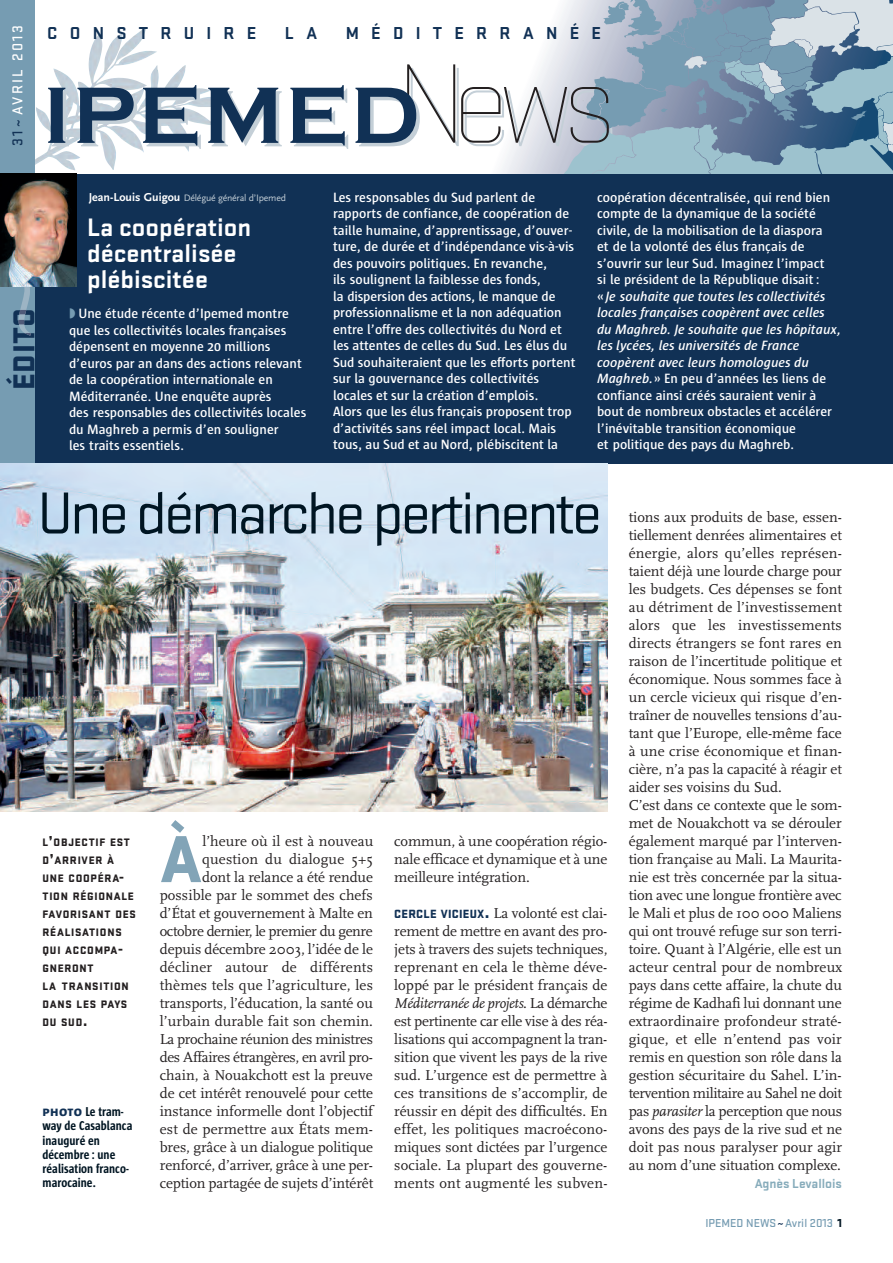
<style>
.page{position:relative;width:893px;height:1263px;background:#fff}
.page>*{position:absolute;margin:0;border:0;box-sizing:border-box;transform-origin:0 0}
.t1{font:900 69px "Stratum No 1";color:#82a4b7}
.t2{font:61.5px "Stratum No 1";letter-spacing:-.05em;color:#001522}
.t3{font:900 31.5px "Stratum No 1";letter-spacing:.02em;color:#113155}
.t4{font:700 26.25px/26px "Stratum No 1";color:#fff}
.t5{font:700 18px "Stratum No 1";letter-spacing:.68em;color:#113155}
.t6{font:15px/18px "Scala";letter-spacing:-.005em;color:#231f20;text-align:justify}
.t7{font:500 15px "Stratum No 1";letter-spacing:.15em;color:#fff}
.t8{font:600 13.8px/16.5px "Sun";color:#fff}
.t9{font:700 13.5px "Stratum No 1";letter-spacing:-.005em;color:#87acbb}
.t10{font:700 13.2px/14.2px "Sun Cd";letter-spacing:.005em;color:#001522}
.t11{font:500 12px "Stratum No 1";color:#769cb2}
.t12{font:900 11.25px/18px "Stratum No 1";letter-spacing:.065em;color:#231f20}
.t13{font:9.75px "Scala Sans";letter-spacing:-.02em;color:#c4cfd7}
.s1{color:#113155}
.s2{font-style:italic}
.s3{font-weight:700;font-size:12px;color:#fff}
.s4{font-family:"Stratum No 1";font-weight:900;font-size:12.3px;color:#113155}
.s5{font-family:"Stratum No 1";font-weight:900;font-size:16.5px;color:#113155}
.s6{font-size:15px}
.s7{font-weight:900;color:#001522}
</style>
<div class="page">
<img style="left:34px;top:33px;width:194px;height:137px">
<svg style="left:48px;top:88px;width:21px;height:58px"></svg>
<svg style="left:77px;top:88px;width:60px;height:58px"></svg>
<svg style="left:143px;top:85px;width:58px;height:64px"></svg>
<svg style="left:208px;top:88px;width:74px;height:58px"></svg>
<svg style="left:290px;top:0;width:603px;height:174px"></svg>
<div style="left:0;top:0;width:34px;height:182px;background:#769cb2"></div>
<div style="left:0;top:174px;width:893px;height:289px;background:#113155"></div>
<div style="left:0;top:174px;width:34px;height:289px;background:#769cb2"></div>
<img style="left:0;top:174px;width:77px;height:113px">
<svg style="left:18px;top:276px;width:13px;height:60px"></svg>
<img style="left:0;top:463px;width:607px;height:349px">
<p class="t7" style="left:12px;top:146px;width:122px;rotate:-90deg"><span class="s1">31~</span> AVRIL 2013</p>
<p class="t5" style="left:47px;top:27px;width:211px">CONSTRUIRE</p>
<p class="t5" style="left:285px;top:27px;width:34px">L A</p>
<p class="t5" style="left:346px;top:27px;width:257px">MÉDITERRANÉE</p>
<p class="t8" style="left:333px;top:190px;width:244px">Les responsables du Sud parlent de rapports de confiance, de coopération de taille humaine, d’apprentissage, d’ouver - ture, de durée et d’indépendance vis-à-vis des pouvoirs politiques. En revanche,<br>ils soulignent la faiblesse des fonds,<br>la dispersion des actions, le manque de professionnalisme et la non adéqua tion entre l’offre des collectivités du Nord et les attentes de celles du Sud. Les élus du Sud souhaiteraient que les efforts portent sur la gouvernance des collectivi tés locales et sur la création d’emplois.<br>Alors que les élus français proposent trop d’activités sans réel impact local. Mais tous, au Sud et au Nord, plébiscitent la</p>
<p class="t8" style="left:597px;top:190px;width:246px">coopération décen tralisée, qui rend bien compte de la dynamique de la société civile, de la mobilisation de la diaspora<br>et de la volonté des élus français de s’ouvrir sur leur Sud. Imaginez l’impact<br>si le président de la République disait: «<span class="s2">Je souhaite que toutes les collectivités locales françaises coopèrent avec celles du Maghreb. Je souhaite que les hôpitaux, les lycées, les universités de France coopèrent avec leurs homologues du Maghreb.</span>» En peu d’années les liens de confiance ainsi créés sauraient venir à bout de nombreux obstacles et accélérer l’inévitable transition économique<br>et politique des pays du Maghreb.</p>
<h2 class="t2" style="left:37px;top:492px;width:566px">Une démarche pertinente</h2>
<p class="t13" style="left:89px;top:192px;width:199px"><span class="s3">Jean-Louis Guigou</span> Délégué général d’Ipemed</p>
<h3 class="t4" style="left:87px;top:217px;width:166px">La coopération décentralisée plébiscitée</h3>
<p class="t8" style="left:69px;top:306px;width:239px;text-indent:9px">Une étude récente d’Ipemed montre que les collectivités locales françaises dépensent en moyenne 20 millions d’euros par an dans des actions relevant de la coopération internationale en Méditerranée. Une enquête auprès<br>des responsables des collectivités locales du Maghreb a permis d’en souligner<br>les traits essentiels.</p>
<h3 class="t3" style="left:14px;top:390px;width:84px;rotate:-90deg">ÉDITO</h3>
<p class="t6" style="left:629px;top:508px;width:215px;text-align:left">tions aux produits de base, essen&shy;tiellement denrées alimentaires et énergie, alors qu’elles représen&shy;taient déjà une lourde charge pour les budgets. Ces dépenses se font au détriment de l’investissement alors que les investissements directs étrangers se font rares en raison de l’incertitude politique et économique. Nous sommes face à un cercle vicieux qui risque d’en&shy;traîner de nouvelles tensions d’au&shy;tant que l’Europe, elle-même face à une crise économique et finan&shy;cière, n’a pas la capacité à réagir et aider ses voisins du Sud.<br>C’est dans ce contexte que le som&shy;met de Nouakchott va se dérouler également marqué par l’interven&shy;tion française au Mali. La Maurita&shy;nie est très concernée par la situa&shy;tion avec une longue frontière avec le Mali et plus de 100 000 Ma liens qui ont trouvé refuge sur son terri&shy;toire. Quant à l’Algérie, elle est un acteur central pour de nombreux pays dans cette affaire, la chute du régime de Kadhafi lui donnant une extraordinaire profondeur straté&shy;gique, et elle n’entend pas voir remis en question son rôle dans la gestion sécuritaire du Sahel. L’in&shy;tervention militaire au Sahel ne doit pas <span class="s2">parasiter</span> la perception que nous avons des pays de la rive sud et ne doit pas nous paralyser pour agir au nom d’une situation complexe.</p>
<p class="t9" style="left:755px;top:1179px;width:89px">Agnès Levallois</p>
<h1 class="t1" style="left:160px;top:836px;width:44px">À</h1>
<p class="t6" style="left:160px;top:832px;width:215px;text-align:right">l’heure où il est à nouveau question du dialogue 5+5<br>dont la relance a été rendue possible par le sommet des chefs d’État et gouvernement à Malte en octobre dernier, le premier du genre depuis décembre 2003, l’idée de le décliner autour de différents thèmes tels que l’agriculture, les transports, l’éducation, la santé ou l’urbain durable fait son chemin.<br>La prochaine réunion des ministres des Affaires étrangères, en avril pro&shy;chain, à Nouakchott est la preuve de cet intérêt renouvelé pour cette instance informelle dont l’objectif est de permettre aux États mem&shy;bres, grâce à un dialogue politique renforcé, d’arriver, grâce à une per&shy;ception partagée de sujets d’intérêt</p>
<p class="t6" style="left:394px;top:832px;width:215px">commun, à une coopération régio&shy;nale efficace et dynamique et à une meilleure intégration.</p>
<p class="t6" style="left:394px;top:904px;width:215px"><span class="s4">CERCLE VICIEUX</span><span class="s5">.</span> La volonté est clai&shy;rement de mettre en avant des pro&shy;jets à travers des sujets techniques, reprenant en cela le thème déve&shy;loppé par le président français de <span class="s2">Méditerranée de projets</span>. La démarche est pertinente car elle vise à des réa&shy;lisations qui accompagnent la tran&shy;sition que vivent les pays de la rive sud. L’urgence est de permettre à ces transitions de s’accomplir, de réussir en dépit des difficultés. En effet, les politiques macroécono&shy;miques sont dictées par l’urgence sociale. La plupart des gouverne&shy;ments ont augmenté les subven-</p>
<p class="t12" style="left:43px;top:834px;width:95px">L<span class="s6">’</span>OBJECTIF EST<br>D<span class="s6">’</span>ARRIVER À<br>UNE COOPÉRA <span class="s6">-<br></span>TION RÉGIONALE<br>FAVORISANT DES<br>RÉALISATIONS<br>QUI ACCOMPA <span class="s6">-<br></span>GNERONT<br>LA TRANSITION<br>DANS LES PAYS<br>DU SUD<span class="s6">.</span></p>
<p class="t10" style="left:43px;top:1105px;width:91px;text-indent:43px">Le tram - way de Casa blanca inauguré en décembre : une réalisation franco&shy;marocaine.</p>
<p class="t11" style="left:705px;top:1218px;width:138px">IPEMED NEWS<span class="s1">~</span>Avril 2013 <span class="s7">1</span></p>
</div>
